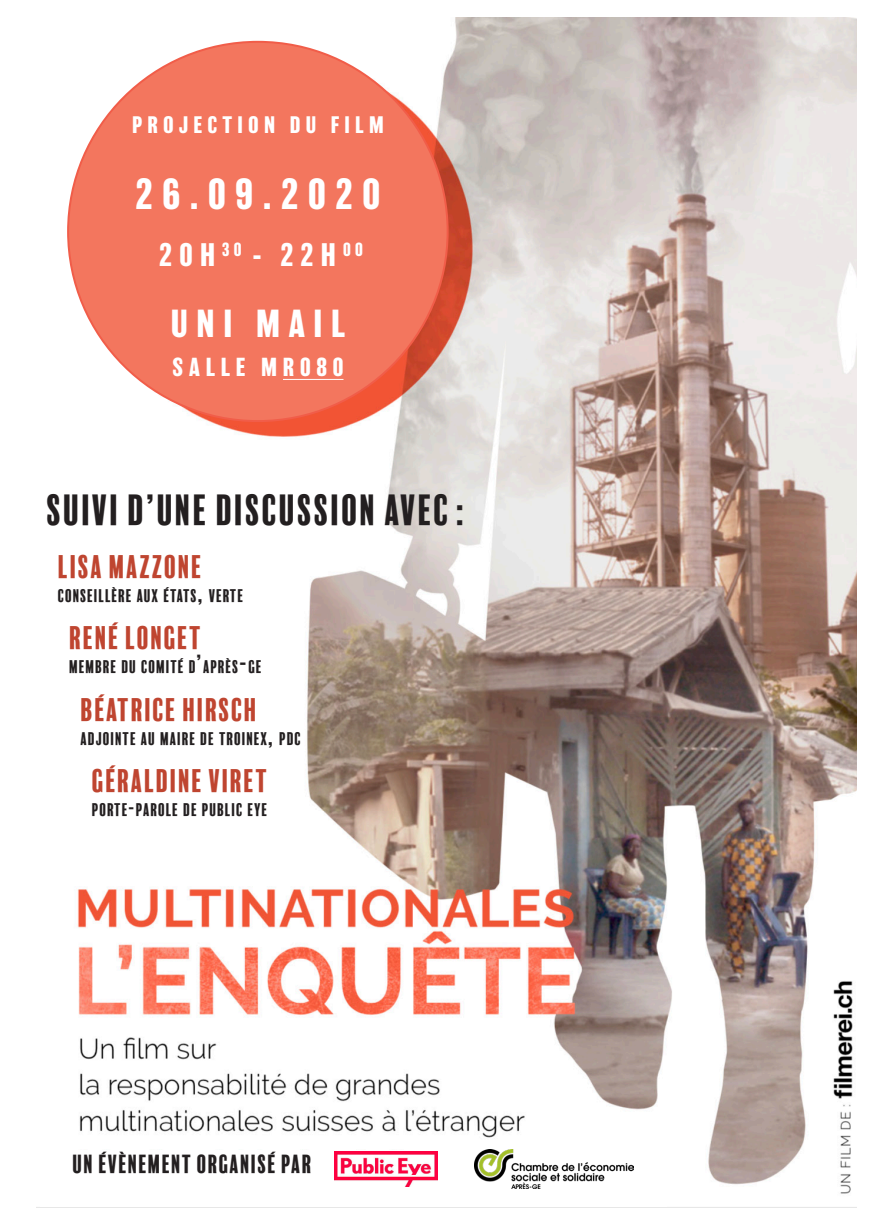
<style>
.page{position:relative;width:874px;height:1225px;background:#fff}
.page>*{position:absolute;margin:0;border:0;box-sizing:border-box;transform-origin:0 0}
.t1{font:40px "Balboa Plus Fill";color:#231f20}
.t2{font:700 40px "Balboa";letter-spacing:.24em;color:#fff}
.t3{font:700 36px "Balboa";letter-spacing:.24em;color:#fff}
.t4{font:30px "Balboa Plus Fill";color:#bf4530}
.t5{font:700 30px "Balboa";letter-spacing:.24em;color:#fff}
.t6{font:24px "Balboa Plus Fill";color:#231f20}
.t7{font:700 24px "Balboa";letter-spacing:.24em;color:#fff}
.t8{font:700 22px "Balboa";letter-spacing:.24em;color:#fff}
.t9{font:16.8px "Balboa Plus Fill";color:#231f20}
.s1{font-size:24px}
.s2{font-size:20px}
</style>
<div class="page">
<img style="left:37px;top:17px;width:819px;height:1191px">
<div style="left:68px;top:42px;width:379px;height:379px;background:#f3765e;border-radius:50%"></div>
<hr style="left:283px;top:379px;width:60px;height:1px;background:#fff">
<div style="left:41px;top:1150px;width:625px;height:57px;background:#fff"></div>
<img style="left:474px;top:1149px;width:159px;height:39px">
<img style="left:334px;top:1151px;width:103px;height:36px">
<p class="t8" style="left:132px;top:112px;width:253px">PROJECTION DU FILM</p>
<p class="t2" style="left:135px;top:171px;width:246px">26.09.2020</p>
<p class="t5" style="left:159px;top:238px;width:205px">20H <sup>30</sup> - 22H <sup>00</sup></p>
<p class="t3" style="left:171px;top:303px;width:175px">UNI MAIL</p>
<p class="t7" style="left:172px;top:353px;width:173px">SALLE MR080</p>
<p class="t1" style="left:46px;top:487px;width:422px">SUIVI D’UNE DISCUSSION AVEC :</p>
<p class="t4" style="left:58px;top:550px;width:146px">LISA MAZZONE</p>
<p class="t9" style="left:58px;top:586px;width:187px">CONSEILLÈRE AUX ÉTATS<span class="s1">,</span> VERTE</p>
<p class="t4" style="left:69px;top:621px;width:135px">RENÉ LONGET</p>
<p class="t9" style="left:69px;top:657px;width:195px">MEMBRE DU COMITÉ D<span class="s1">’</span>APRÈS<span class="s1">-</span>GE</p>
<p class="t4" style="left:81px;top:692px;width:179px">BÉATRICE HIRSCH</p>
<p class="t9" style="left:81px;top:729px;width:222px">ADJOINTE AU MAIRE DE TROINEX<span class="s1">,</span> PDC</p>
<p class="t4" style="left:92px;top:764px;width:178px">GÉRALDINE VIRET</p>
<p class="t9" style="left:92px;top:800px;width:178px">PORTE<span class="s2">-</span>PAROLE DE PUBLIC EYE</p>
<p class="t6" style="left:72px;top:1150px;width:242px">UN ÉVÈNEMENT ORGANISÉ PAR</p>
</div>
